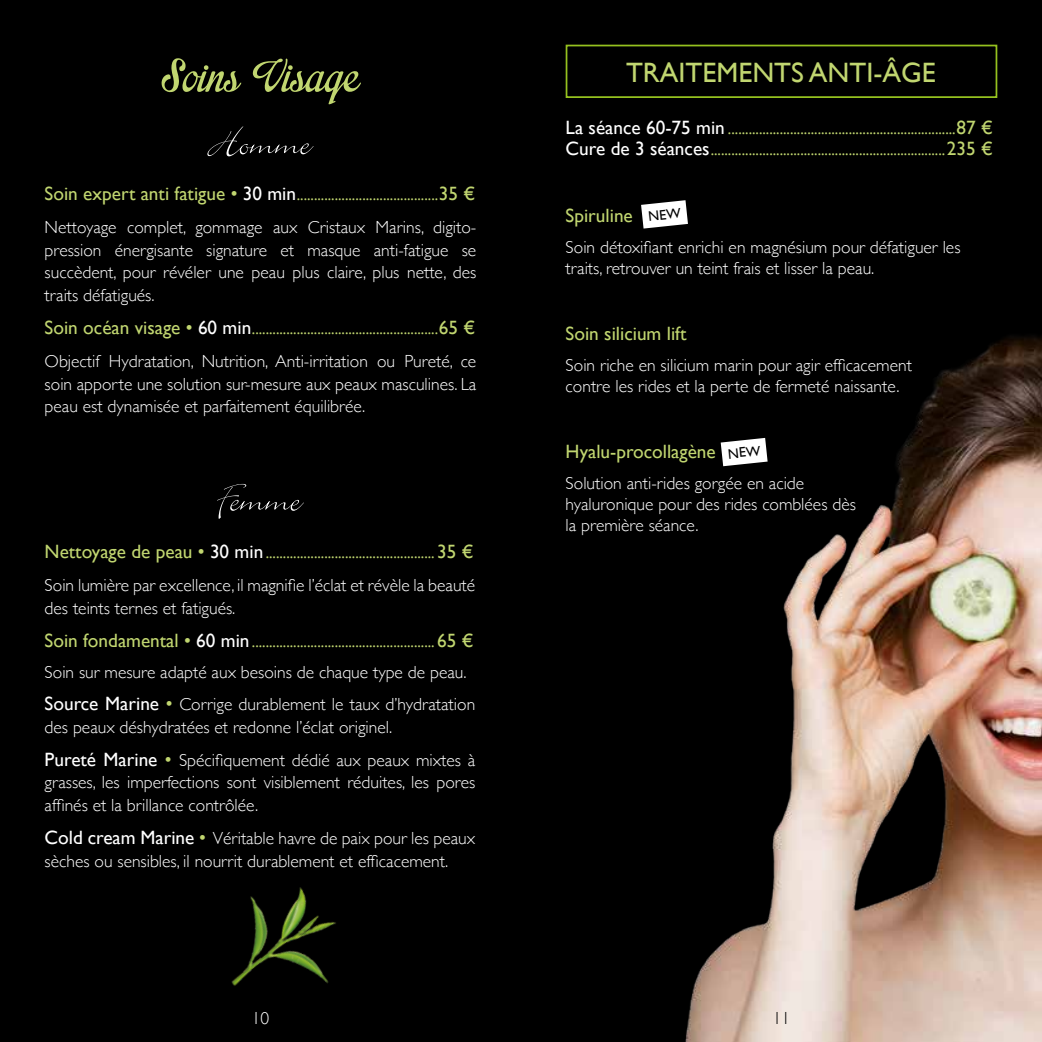
<style>
.page{position:relative;width:1042px;height:1042px;background:#fff}
.page>*{position:absolute;margin:0;border:0;box-sizing:border-box;transform-origin:0 0}
.t1{font:63px "Impregnable Personal Use Only";color:#c1d670}
.t2{font:28px "Gill Sans";color:#c1d670}
.t3{font:19.25px "Gill Sans";color:#c1d670}
.t4{font:300 17.5px/22.8px "Gill Sans";color:#fff}
.t5{font:300 17.5px "Gill Sans";color:#000}
.t6{font:15.75px/21px "Gill Sans";color:#c1d670}
.s1{font-size:19.25px}
.s2{font-size:19.25px;color:#fff}
.s3{font-weight:400;font-size:19.25px}
.s4{font-weight:400;font-size:19.25px;color:#c1d670}
</style>
<div class="page">
<div style="left:0;top:0;width:521px;height:1042px;background:#000"></div>
<div style="left:521px;top:0;width:521px;height:1042px;background:#000"></div>
<svg style="left:207px;top:126px;width:107px;height:30px"></svg>
<svg style="left:217px;top:484px;width:87px;height:35px"></svg>
<img style="left:685px;top:336px;width:357px;height:706px">
<div style="left:566px;top:45px;width:431px;height:53px;border:2px solid #95c11f"></div>
<img style="left:231px;top:887px;width:105px;height:99px">
<svg style="left:641px;top:200px;width:47px;height:29px"></svg>
<svg style="left:721px;top:438px;width:46px;height:28px"></svg>
<h1 class="t1" style="left:161px;top:48px;width:200px">Soins Visage</h1>
<p class="t6" style="left:45px;top:184px;width:432px"><span class="s1">Soin expert anti fatigue •</span> <span class="s2">30 min</span>.........................................<span class="s1">35 €</span></p>
<p class="t4" style="left:45px;top:215px;width:433px;text-align:justify">Nettoyage complet, gommage aux Cristaux Marins, digito&shy;pression énergisante signature et masque anti-fatigue se succèdent, pour révéler une peau plus claire, plus nette, des traits défatigués.</p>
<p class="t6" style="left:45px;top:318px;width:432px"><span class="s1">Soin océan visage •</span> <span class="s2">60 min</span>......................................................<span class="s1">65 €</span></p>
<p class="t4" style="left:45px;top:349px;width:433px;text-align:justify">Objectif Hydratation, Nutrition, Anti-irritation ou Pureté, ce soin apporte une solution sur-mesure aux peaux masculines. La peau est dynamisée et parfaitement équilibrée.</p>
<p class="t6" style="left:45px;top:542px;width:430px"><span class="s1">Nettoyage de peau •</span> <span class="s2">30 min</span>.................................................<span class="s1">35 €</span></p>
<p class="t4" style="left:45px;top:573px;width:432px">Soin lumière par excellence, il magnifie l’éclat et révèle la beauté des teints ternes et fatigués.</p>
<p class="t6" style="left:45px;top:631px;width:430px"><span class="s1">Soin fondamental •</span> <span class="s2">60 min</span>..................................................... <span class="s1">65 €</span></p>
<p class="t4" style="left:45px;top:655px;width:432px;line-height:32.7px">Soin sur mesure adapté aux besoins de chaque type de peau.<br><span class="s3">Source Marine</span> <span class="s4">•</span> Corrige durablement le taux d’hydratation</p>
<p class="t4" style="left:45px;top:710px;width:432px;line-height:32.7px">des peaux déshydratées et redonne l’éclat originel.<br><span class="s3">Pureté Marine</span> <span class="s4">•</span> Spécifiquement dédié aux peaux mixtes à</p>
<p class="t4" style="left:45px;top:770px;width:432px">grasses, les imperfections sont visiblement réduites, les pores affinés et la brillance contrôlée.</p>
<p class="t4" style="left:45px;top:826px;width:432px"><span class="s3">Cold cream Marine</span> <span class="s4">•</span> Véritable havre de paix pour les peaux sèches ou sensibles, il nourrit durablement et efficacement.</p>
<p class="t4" style="left:252px;top:1006px;width:19px">10</p>
<h2 class="t2" style="left:626px;top:56px;width:311px">TRAITEMENTS ANTI-ÂGE</h2>
<p class="t6" style="left:566px;top:118px;width:429px"><span class="s2">La séance 60-75 min</span> ..................................................................<span class="s1">87 €<br></span><span class="s2">Cure de 3 séances</span>....................................................................<span class="s1">235 €</span></p>
<p class="t3" style="left:566px;top:204px;width:69px">Spiruline</p>
<p class="t4" style="left:566px;top:236px;width:396px;line-height:21px">Soin détoxifiant enrichi en magnésium pour défatiguer les traits, retrouver un teint frais et lisser la peau.</p>
<p class="t3" style="left:566px;top:322px;width:122px">Soin silicium lift</p>
<p class="t4" style="left:566px;top:354px;width:348px;line-height:21px">Soin riche en silicium marin pour agir efficacement contre les rides et la perte de fermeté naissante.</p>
<p class="t3" style="left:566px;top:440px;width:152px">Hyalu-procollagène</p>
<p class="t4" style="left:566px;top:472px;width:292px;line-height:21px">Solution anti-rides gorgée en acide hyaluronique pour des rides comblées dès la première séance.</p>
<p class="t5" style="left:773px;top:1004px;width:19px">11</p>
</div>
